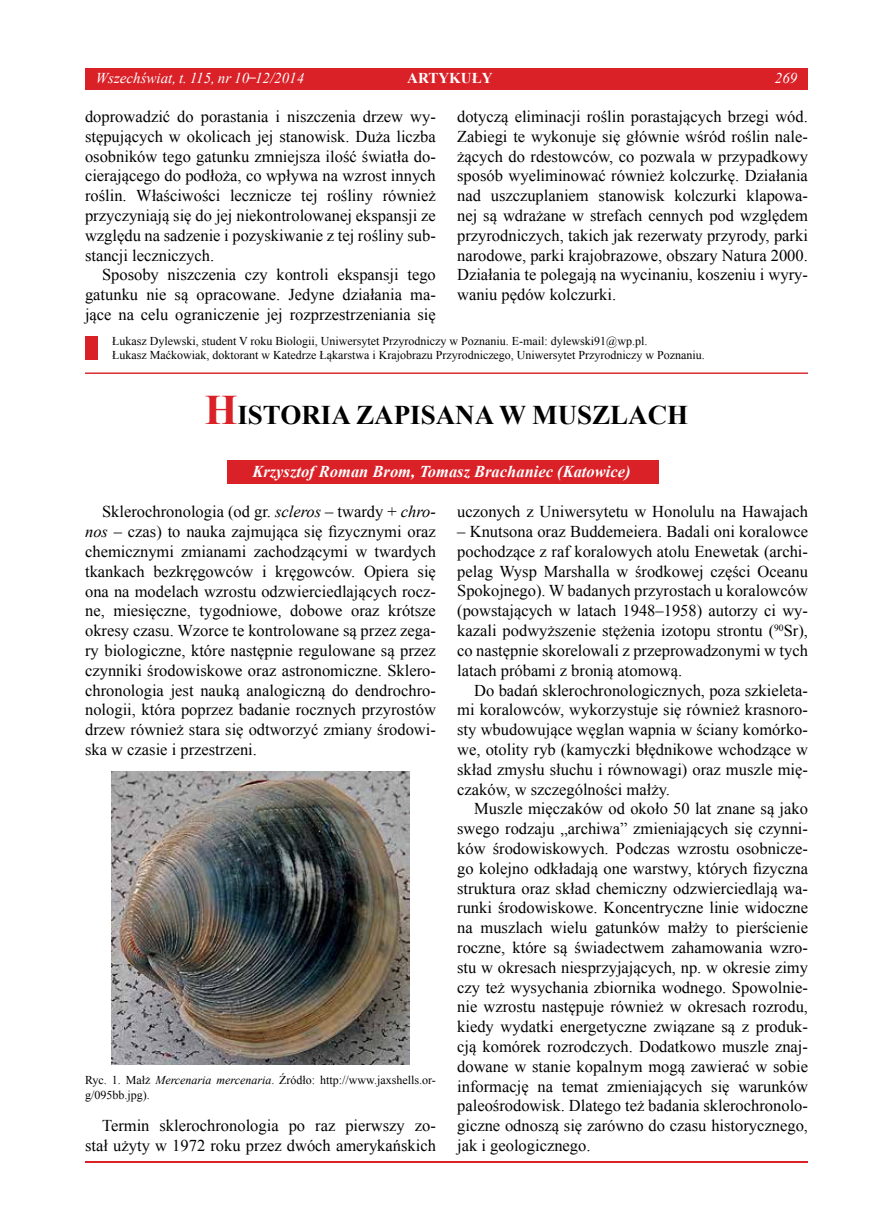
<style>
.page{position:relative;width:893px;height:1225px;background:#fff}
.page>*{position:absolute;margin:0;border:0;box-sizing:border-box;transform-origin:0 0}
.t1{font:700 27px "Times New Roman";color:#000}
.t2{font:16.5px/19.8px "Times New Roman";color:#000;text-align:justify}
.t3{font:italic 700 16.5px "Times New Roman";color:#fff}
.t4{font:italic 15px "Times New Roman";color:#fff}
.t5{font:700 15px "Times New Roman";color:#fff}
.t6{font:12px/14.4px "Times New Roman";color:#000}
.s1{font-style:normal}
.s2{font-size:42px;color:#da2128}
.s3{font-style:italic}
</style>
<div class="page">
<hr style="left:85px;top:1161px;width:723px;height:1px;background:#da2128">
<div style="left:85px;top:336px;width:13px;height:24px;background:#da2128"></div>
<hr style="left:85px;top:373px;width:723px;height:1px;background:#da2128">
<div style="left:227px;top:461px;width:432px;height:23px;background:#da2128"></div>
<img style="left:112px;top:772px;width:297px;height:292px">
<div style="left:85px;top:68px;width:723px;height:21px;background:#da2128"></div>
<p class="t4" style="left:96px;top:68px;width:210px">Wszechświat, t. 115, nr 10 <span class="s1">̶</span>12/2014</p>
<p class="t5" style="left:407px;top:68px;width:87px">ARTYKUŁY</p>
<p class="t4" style="left:775px;top:68px;width:24px">269</p>
<p class="t2" style="left:457px;top:106px;width:352px">dotyczą eliminacji roślin porastających brzegi wód.<br>Zabiegi te wykonuje się głównie wśród roślin nale&shy;żących do rdestowców, co pozwala w przypadkowy sposób wyeliminować również kolczurkę. Działania nad uszczuplaniem stanowisk kolczurki klapowa&shy;nej są wdrażane w strefach cennych pod względem przyrodniczych, takich jak rezerwaty przyrody, parki narodowe, parki krajobrazowe, obszary Natura 2000.<br>Działania te polegają na wycinaniu, koszeniu i wyry&shy;waniu pędów kolczurki.</p>
<p class="t6" style="left:112px;top:333px;width:594px">Łukasz Dylewski, student V roku Biologii, Uniwersytet Przyrodniczy w Poznaniu. E-mail: dylewski91@wp.pl.<br>Łukasz Maćkowiak, doktorant w Katedrze Łąkarstwa i Krajobrazu Przyrodniczego, Uniwersytet Przyrodniczy w Poznaniu.</p>
<h1 class="t1" style="left:205px;top:396px;width:485px"><span class="s2">H</span>ISTORIA ZAPISANA W MUSZLACH</h1>
<p class="t2" style="left:85px;top:106px;width:352px">doprowadzić do porastania i niszczenia drzew wy&shy;stępujących w okolicach jej stanowisk. Duża liczba osobników tego gatunku zmniejsza ilość światła do&shy;cierającego do podłoża, co wpływa na wzrost innych roślin. Właściwości lecznicze tej rośliny również przyczyniają się do jej niekontrolowanej ekspansji ze względu na sadzenie i pozyskiwanie z tej rośliny sub&shy;stancji leczniczych.</p>
<p class="t2" style="left:85px;top:265px;width:352px;text-indent:17px">Sposoby niszczenia czy kontroli ekspansji tego gatunku nie są opracowane. Jedyne działania ma&shy;jące na celu ograniczenie jej rozprzestrzeniania się</p>
<p class="t3" style="left:252px;top:460px;width:380px">Krzysztof Roman Brom, Tomasz Brachaniec (Katowice)</p>
<p class="t2" style="left:85px;top:501px;width:352px;text-indent:17px">Sklerochronologia (od gr. <span class="s3">scleros</span> – twardy + <span class="s3">chro&shy;nos</span> – czas) to nauka zajmująca się fizycznymi oraz chemicznymi zmianami zachodzącymi w twardych tkankach bezkręgowców i kręgowców. Opiera się ona na modelach wzrostu odzwierciedlających rocz&shy;ne, miesięczne, tygodniowe, dobowe oraz krótsze okresy czasu. Wzorce te kontrolowane są przez zega&shy;ry biologiczne, które następnie regulowane są przez czynniki środowiskowe oraz astronomiczne. Sklero&shy;chronologia jest nauką analogiczną do dendrochro&shy;nologii, która poprzez badanie rocznych przyrostów drzew również stara się odtworzyć zmiany środowi&shy;ska w czasie i przestrzeni.</p>
<p class="t2" style="left:457px;top:501px;width:352px">uczonych z Uniwersytetu w Honolulu na Hawajach</p>
<p class="t2" style="left:457px;top:521px;width:352px">– Knutsona oraz Buddemeiera. Badali oni koralowce pochodzące z raf koralowych atolu Enewetak (archi&shy;pelag Wysp Marshalla w środkowej części Oceanu Spokojnego). W badanych przyrostach u koralowców (powstających w latach 1948–1958) autorzy ci wy&shy;kazali podwyższenie stężenia izotopu strontu (<sup>90</sup>Sr), co następnie skorelowali z przeprowadzonymi w tych latach próbami z bronią atomową.</p>
<p class="t2" style="left:457px;top:680px;width:352px;text-indent:17px">Do badań sklerochronologicznych, poza szkieleta&shy;mi koralowców, wykorzystuje się również krasnoro&shy;sty wbudowujące węglan wapnia w ściany komórko&shy;we, otolity ryb (kamyczki błędnikowe wchodzące w skład zmysłu słuchu i równowagi) oraz muszle mię&shy;czaków, w szczególności małży.</p>
<p class="t2" style="left:457px;top:798px;width:352px;text-indent:17px">Muszle mięczaków od około 50 lat znane są jako swego rodzaju „archiwa” zmieniających się czynni&shy;ków środowiskowych. Podczas wzrostu osobnicze&shy;go kolejno odkładają one warstwy, których fizyczna struktura oraz skład chemiczny odzwierciedlają wa&shy;runki środowiskowe. Koncentryczne linie widoczne na muszlach wielu gatunków małży to pierścienie roczne, które są świadectwem zahamowania wzro&shy;stu w okresach niesprzyjających, np. w okresie zimy czy też wysychania zbiornika wodnego. Spowolnie&shy;nie wzrostu następuje również w okresach rozrodu, kiedy wydatki energetyczne związane są z produk&shy;cją komórek rozrodczych. Dodatkowo muszle znaj&shy;dowane w stanie kopalnym mogą zawierać w sobie informację na temat zmieniających się warunków paleośrodowisk. Dlatego też badania sklerochronolo&shy;giczne odnoszą się zarówno do czasu historycznego, jak i geologicznego.</p>
<p class="t6" style="left:85px;top:1072px;width:352px">Ryc. 1. Małż <span class="s3">Mercenaria mercenaria</span>. Źródło: http://www.jaxshells.or&shy;g/095bb.jpg).</p>
<p class="t2" style="left:85px;top:1115px;width:352px;text-align:right">Termin sklerochronologia po raz pierwszy zo&shy;stał użyty w 1972 roku przez dwóch amerykańskich</p>
</div>
